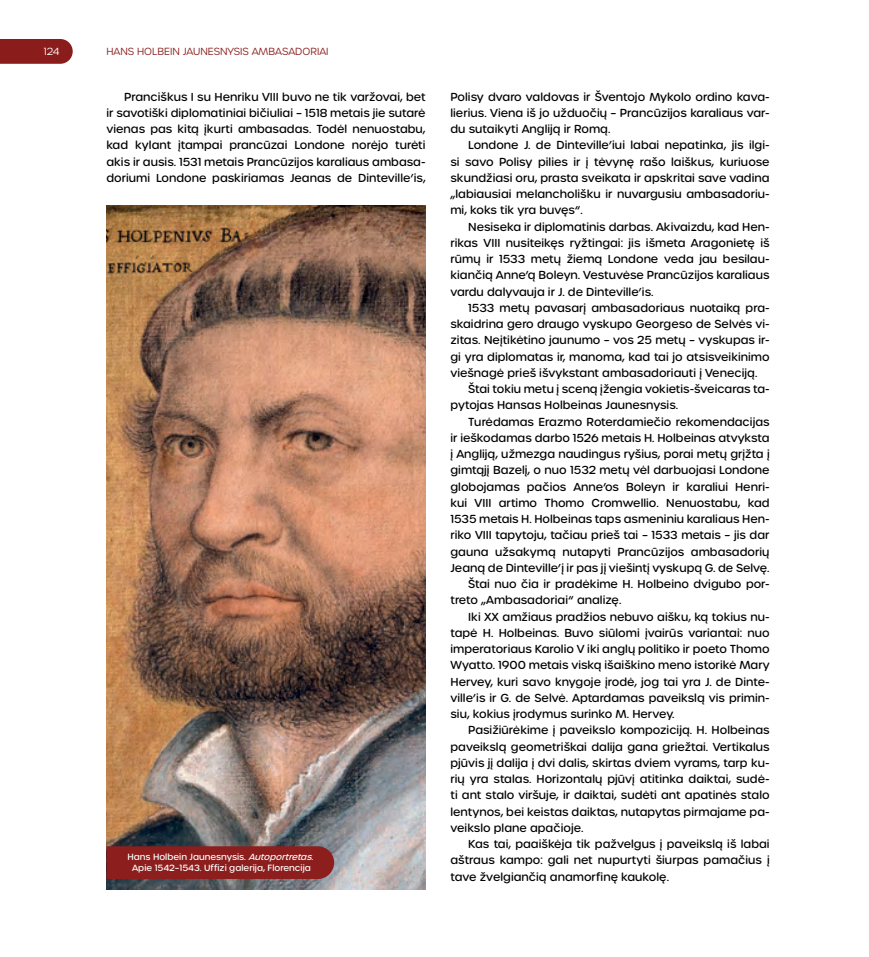
<style>
.page{position:relative;width:869px;height:957px;background:#fff}
.page>*{position:absolute;margin:0;border:0;box-sizing:border-box;transform-origin:0 0}
.t1{font:500 11.25px/16.2px "Urbane Rounded";color:#000;text-align:justify}
.t2{font:300 10px "Urbane Rounded";color:#8a1d1c}
.t3{font:300 10px "Urbane Rounded";color:#fff}
.t4{font:500 8.75px/11.2px "Urbane Rounded";color:#fff;text-align:center}
.s1{font-style:italic}
</style>
<div class="page">
<img style="left:106px;top:206px;width:319px;height:683px">
<div style="left:106px;top:846px;width:228px;height:33px;background:#8c1e1d"></div>
<svg style="left:0;top:39px;width:73px;height:25px;background:#8f2726"></svg>
<p class="t3" style="left:44px;top:45px;width:17px">124</p>
<p class="t2" style="left:106px;top:45px;width:224px">HANS HOLBEIN JAUNESNYSIS AMBASADORIAI</p>
<p class="t1" style="left:106px;top:89px;width:320px;text-indent:18px">Pranciškus I su Henriku VIII buvo ne tik varžovai, bet ir savotiški diplomatiniai bičiuliai – 1518 metais jie sutarė vienas pas kitą įkurti ambasadas. Todėl nenuostabu, kad kylant įtampai prancūzai Londone norėjo turėti akis ir ausis. 1531 metais Prancūzijos karaliaus ambasa&shy;doriumi Londone paskiriamas Jeanas de Dinteville’is,</p>
<p class="t1" style="left:450px;top:88px;width:320px">Polisy dvaro valdovas ir Šventojo Mykolo ordino kava&shy;lierius. Viena iš jo užduočių – Prancūzijos karaliaus var&shy;du sutaikyti Angliją ir Romą.</p>
<p class="t1" style="left:450px;top:137px;width:320px;text-indent:18px">Londone J. de Dinteville’iui labai nepatinka, jis ilgi&shy;si savo Polisy pilies ir į tėvynę rašo laiškus, kuriuose skundžiasi oru, prasta sveikata ir apskritai save vadina „labiausiai melancholišku ir nuvargusiu ambasadoriu&shy;mi, koks tik yra buvęs“.</p>
<p class="t1" style="left:450px;top:218px;width:320px;text-indent:18px">Nesiseka ir diplomatinis darbas. Akivaizdu, kad Hen&shy;rikas VIII nusiteikęs ryžtingai: jis išmeta Aragonietę iš rūmų ir 1533 metų žiemą Londone veda jau besilau&shy;kiančią Anne’ą Boleyn. Vestuvėse Prancūzijos karaliaus vardu dalyvauja ir J. de Dinteville’is.</p>
<p class="t1" style="left:450px;top:300px;width:320px;text-indent:18px">1533 metų pavasarį ambasadoriaus nuotaiką pra&shy;skaidrina gero draugo vyskupo Georgeso de Selvės vi&shy;zitas. Neįtikėtino jaunumo – vos 25 metų – vyskupas ir&shy;gi yra diplomatas ir, manoma, kad tai jo atsisveikinimo viešnagė prieš išvykstant ambasadoriauti į Veneciją.</p>
<p class="t1" style="left:450px;top:381px;width:320px;text-indent:18px">Štai tokiu metu į sceną įžengia vokietis-šveicaras ta&shy;pytojas Hansas Holbeinas Jaunesnysis.</p>
<p class="t1" style="left:468px;top:413px;width:303px">Turėdamas Erazmo Roterdamiečio rekomendacijas</p>
<p class="t1" style="left:450px;top:430px;width:320px">ir ieškodamas darbo 1526 metais H. Holbeinas atvyksta</p>
<p class="t1" style="left:450px;top:446px;width:320px">į Angliją, užmezga naudingus ryšius, porai metų grįžta į</p>
<p class="t1" style="left:450px;top:462px;width:320px">gimtąjį Bazelį, o nuo 1532 metų vėl darbuojasi Londone</p>
<p class="t1" style="left:450px;top:478px;width:320px">globojamas pačios Anne’os Boleyn ir karaliui Henri-</p>
<p class="t1" style="left:450px;top:495px;width:320px">kui VIII artimo Thomo Cromwellio. Nenuostabu, kad</p>
<p class="t1" style="left:450px;top:511px;width:320px">1535 metais H. Holbeinas taps asmeniniu karaliaus Hen-</p>
<p class="t1" style="left:450px;top:527px;width:320px">riko VIII tapytoju, tačiau prieš tai – 1533 metais – jis dar</p>
<p class="t1" style="left:450px;top:543px;width:320px">gauna užsakymą nutapyti Prancūzijos ambasadorių</p>
<p class="t1" style="left:450px;top:560px;width:320px">Jeaną de Dinteville’į ir pas jį viešintį vyskupą G. de Selvę.</p>
<p class="t1" style="left:468px;top:576px;width:303px">Štai nuo čia ir pradėkime H. Holbeino dvigubo por-</p>
<p class="t1" style="left:450px;top:592px;width:172px">treto „Ambasadoriai“ analizę.</p>
<p class="t1" style="left:468px;top:608px;width:303px">Iki XX amžiaus pradžios nebuvo aišku, ką tokius nu-</p>
<p class="t1" style="left:450px;top:625px;width:320px">tapė H. Holbeinas. Buvo siūlomi įvairūs variantai: nuo</p>
<p class="t1" style="left:450px;top:641px;width:320px">imperatoriaus Karolio V iki anglų politiko ir poeto Thomo</p>
<p class="t1" style="left:450px;top:657px;width:320px">Wyatto. 1900 metais viską išaiškino meno istorikė Mary</p>
<p class="t1" style="left:450px;top:673px;width:320px">Hervey, kuri savo knygoje įrodė, jog tai yra J. de Dinte-</p>
<p class="t1" style="left:450px;top:690px;width:320px">ville’is ir G. de Selvė. Aptardamas paveikslą vis primin-</p>
<p class="t1" style="left:450px;top:706px;width:225px">siu, kokius įrodymus surinko M. Hervey.</p>
<p class="t1" style="left:468px;top:722px;width:303px">Pasižiūrėkime į paveikslo kompoziciją. H. Holbeinas</p>
<p class="t1" style="left:450px;top:738px;width:320px">paveikslą geometriškai dalija gana griežtai. Vertikalus</p>
<p class="t1" style="left:450px;top:755px;width:320px">pjūvis jį dalija į dvi dalis, skirtas dviem vyrams, tarp ku-</p>
<p class="t1" style="left:450px;top:771px;width:320px">rių yra stalas. Horizontalų pjūvį atitinka daiktai, sudė-</p>
<p class="t1" style="left:450px;top:787px;width:320px">ti ant stalo viršuje, ir daiktai, sudėti ant apatinės stalo</p>
<p class="t1" style="left:450px;top:803px;width:320px">lentynos, bei keistas daiktas, nutapytas pirmajame pa-</p>
<p class="t1" style="left:450px;top:820px;width:134px">veikslo plane apačioje.</p>
<p class="t1" style="left:468px;top:836px;width:303px">Kas tai, paaiškėja tik pažvelgus į paveikslą iš labai</p>
<p class="t1" style="left:450px;top:852px;width:320px">aštraus kampo: gali net nupurtyti šiurpas pamačius į</p>
<p class="t1" style="left:450px;top:868px;width:220px">tave žvelgiančią anamorfinę kaukolę.</p>
<p class="t4" style="left:127px;top:851px;width:188px">Hans Holbein Jaunesnysis. <span class="s1">Autoportretas</span>.<br>Apie 1542–1543. Uffizi galerija, Florencija</p>
</div>
